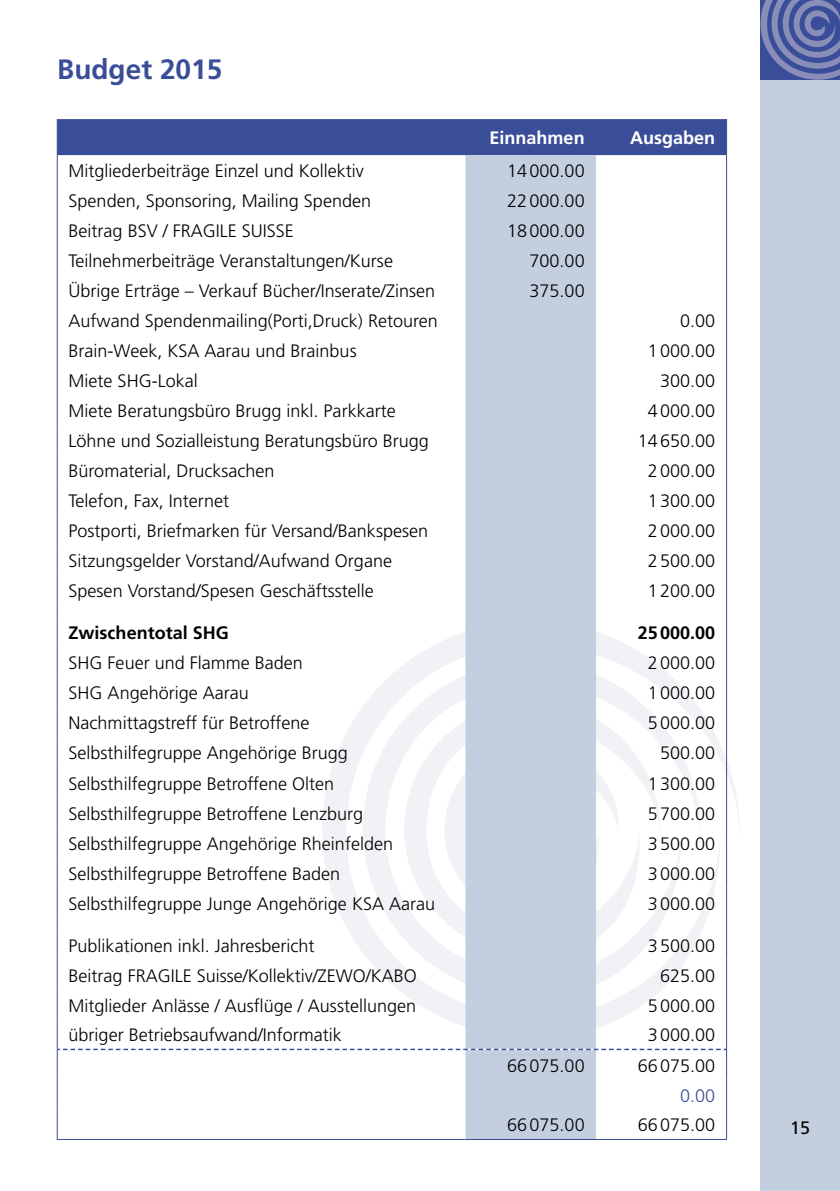
<style>
.page{position:relative;width:840px;height:1191px;background:#fff}
.page>*{position:absolute;margin:0;border:0;box-sizing:border-box;transform-origin:0 0}
.t1{font:700 28px "Frutiger";color:#3a4d98}
.t2{font:300 18px "Frutiger";color:#000}
.t3{font:700 18px "Frutiger";color:#000}
.t4{font:700 18px "Frutiger";color:#fff}
.t5{font:300 18px "Frutiger";color:#3a4d98}
.t6{font:18px "Frutiger";color:#000}
</style>
<div class="page">
<div style="left:760px;top:80px;width:79px;height:1111px;background:#c3cedf"></div>
<svg style="left:760px;top:0;width:79px;height:79px;background:#5f6ba7"></svg>
<svg style="left:322px;top:621px;width:417px;height:417px"></svg>
<div style="left:58px;top:119px;width:667px;height:36px;background:#3a4d98"></div>
<div style="left:465px;top:155px;width:130px;height:984px;background:#c3cedf"></div>
<hr style="left:57px;top:119px;width:1px;height:36px;background:#3a4d98">
<hr style="left:725px;top:119px;width:1px;height:36px;background:#3a4d98">
<hr style="left:57px;top:155px;width:1px;height:30px;background:#3a4d98">
<hr style="left:725px;top:155px;width:1px;height:30px;background:#3a4d98">
<hr style="left:57px;top:185px;width:1px;height:30px;background:#3a4d98">
<hr style="left:725px;top:185px;width:1px;height:30px;background:#3a4d98">
<hr style="left:57px;top:215px;width:1px;height:30px;background:#3a4d98">
<hr style="left:725px;top:215px;width:1px;height:30px;background:#3a4d98">
<hr style="left:57px;top:245px;width:1px;height:30px;background:#3a4d98">
<hr style="left:725px;top:245px;width:1px;height:30px;background:#3a4d98">
<hr style="left:57px;top:275px;width:1px;height:30px;background:#3a4d98">
<hr style="left:725px;top:275px;width:1px;height:30px;background:#3a4d98">
<hr style="left:57px;top:305px;width:1px;height:30px;background:#3a4d98">
<hr style="left:725px;top:305px;width:1px;height:30px;background:#3a4d98">
<hr style="left:57px;top:335px;width:1px;height:30px;background:#3a4d98">
<hr style="left:725px;top:335px;width:1px;height:30px;background:#3a4d98">
<hr style="left:57px;top:365px;width:1px;height:30px;background:#3a4d98">
<hr style="left:725px;top:365px;width:1px;height:30px;background:#3a4d98">
<hr style="left:57px;top:395px;width:1px;height:30px;background:#3a4d98">
<hr style="left:725px;top:395px;width:1px;height:30px;background:#3a4d98">
<hr style="left:57px;top:425px;width:1px;height:30px;background:#3a4d98">
<hr style="left:725px;top:425px;width:1px;height:30px;background:#3a4d98">
<hr style="left:57px;top:455px;width:1px;height:30px;background:#3a4d98">
<hr style="left:725px;top:455px;width:1px;height:30px;background:#3a4d98">
<hr style="left:57px;top:485px;width:1px;height:30px;background:#3a4d98">
<hr style="left:725px;top:485px;width:1px;height:30px;background:#3a4d98">
<hr style="left:57px;top:515px;width:1px;height:30px;background:#3a4d98">
<hr style="left:725px;top:515px;width:1px;height:30px;background:#3a4d98">
<hr style="left:57px;top:545px;width:1px;height:30px;background:#3a4d98">
<hr style="left:725px;top:545px;width:1px;height:30px;background:#3a4d98">
<hr style="left:57px;top:575px;width:1px;height:30px;background:#3a4d98">
<hr style="left:725px;top:575px;width:1px;height:30px;background:#3a4d98">
<svg style="left:57px;top:605px;width:1px;height:12px"></svg>
<hr style="left:57px;top:617px;width:1px;height:30px;background:#3a4d98">
<hr style="left:725px;top:617px;width:1px;height:30px;background:#3a4d98">
<hr style="left:57px;top:647px;width:1px;height:30px;background:#3a4d98">
<hr style="left:725px;top:647px;width:1px;height:30px;background:#3a4d98">
<hr style="left:57px;top:677px;width:1px;height:30px;background:#3a4d98">
<hr style="left:725px;top:677px;width:1px;height:30px;background:#3a4d98">
<hr style="left:57px;top:707px;width:1px;height:30px;background:#3a4d98">
<hr style="left:725px;top:707px;width:1px;height:30px;background:#3a4d98">
<hr style="left:57px;top:737px;width:1px;height:30px;background:#3a4d98">
<hr style="left:725px;top:737px;width:1px;height:30px;background:#3a4d98">
<hr style="left:57px;top:767px;width:1px;height:30px;background:#3a4d98">
<hr style="left:725px;top:767px;width:1px;height:30px;background:#3a4d98">
<hr style="left:57px;top:797px;width:1px;height:30px;background:#3a4d98">
<hr style="left:725px;top:797px;width:1px;height:30px;background:#3a4d98">
<hr style="left:57px;top:827px;width:1px;height:30px;background:#3a4d98">
<hr style="left:725px;top:827px;width:1px;height:30px;background:#3a4d98">
<hr style="left:57px;top:857px;width:1px;height:30px;background:#3a4d98">
<hr style="left:725px;top:857px;width:1px;height:30px;background:#3a4d98">
<hr style="left:57px;top:887px;width:1px;height:30px;background:#3a4d98">
<hr style="left:725px;top:887px;width:1px;height:30px;background:#3a4d98">
<svg style="left:57px;top:917px;width:1px;height:12px"></svg>
<svg style="left:725px;top:917px;width:1px;height:12px"></svg>
<hr style="left:57px;top:929px;width:1px;height:30px;background:#3a4d98">
<hr style="left:725px;top:929px;width:1px;height:30px;background:#3a4d98">
<hr style="left:57px;top:959px;width:1px;height:30px;background:#3a4d98">
<hr style="left:725px;top:959px;width:1px;height:30px;background:#3a4d98">
<hr style="left:57px;top:989px;width:1px;height:30px;background:#3a4d98">
<hr style="left:725px;top:989px;width:1px;height:30px;background:#3a4d98">
<hr style="left:57px;top:1019px;width:1px;height:30px;background:#3a4d98">
<hr style="left:725px;top:1019px;width:1px;height:30px;background:#3a4d98">
<hr style="left:57px;top:1049px;width:1px;height:30px;background:#3a4d98">
<hr style="left:725px;top:1049px;width:1px;height:30px;background:#3a4d98">
<hr style="left:57px;top:1079px;width:1px;height:30px;background:#3a4d98">
<hr style="left:725px;top:1079px;width:1px;height:30px;background:#3a4d98">
<hr style="left:57px;top:1109px;width:1px;height:30px;background:#3a4d98">
<hr style="left:725px;top:1109px;width:1px;height:30px;background:#3a4d98">
<svg style="left:58px;top:1048px;width:667px;height:2px"></svg>
<hr style="left:57px;top:1139px;width:408px;height:1px;background:#3a4d98">
<hr style="left:465px;top:1139px;width:130px;height:1px;background:#3a4d98">
<hr style="left:595px;top:1139px;width:131px;height:1px;background:#3a4d98">
<h1 class="t1" style="left:57px;top:52px;width:166px">Budget 2015</h1>
<p class="t4" style="left:489px;top:127px;width:97px">Einnahmen</p>
<p class="t4" style="left:629px;top:127px;width:86px">Ausgaben</p>
<p class="t2" style="left:69px;top:161px;width:297px">Mitgliederbeiträge Einzel und Kollektiv</p>
<p class="t2" style="left:507px;top:161px;width:79px">14000.00</p>
<p class="t2" style="left:69px;top:191px;width:304px">Spenden, Sponsoring, Mailing Spenden</p>
<p class="t2" style="left:507px;top:191px;width:79px">22000.00</p>
<p class="t2" style="left:69px;top:221px;width:227px">Beitrag BSV / FRAGILE SUISSE</p>
<p class="t2" style="left:507px;top:221px;width:79px">18000.00</p>
<p class="t2" style="left:69px;top:251px;width:326px">Teilnehmerbeiträge Veranstaltungen/Kurse</p>
<p class="t2" style="left:529px;top:251px;width:57px">700.00</p>
<p class="t2" style="left:69px;top:281px;width:368px">Übrige Erträge – Verkauf Bücher/Inserate/Zinsen</p>
<p class="t2" style="left:529px;top:281px;width:57px">375.00</p>
<p class="t2" style="left:69px;top:311px;width:370px">Aufwand Spendenmailing(Porti,Druck) Retouren</p>
<p class="t2" style="left:679px;top:311px;width:37px">0.00</p>
<p class="t2" style="left:69px;top:341px;width:289px">Brain-Week, KSA Aarau und Brainbus</p>
<p class="t2" style="left:647px;top:341px;width:69px">1000.00</p>
<p class="t2" style="left:69px;top:371px;width:130px">Miete SHG-Lokal</p>
<p class="t2" style="left:659px;top:371px;width:57px">300.00</p>
<p class="t2" style="left:69px;top:401px;width:328px">Miete Beratungsbüro Brugg inkl. Parkkarte</p>
<p class="t2" style="left:647px;top:401px;width:69px">4000.00</p>
<p class="t2" style="left:69px;top:431px;width:361px">Löhne und Sozialleistung Beratungsbüro Brugg</p>
<p class="t2" style="left:637px;top:431px;width:79px">14650.00</p>
<p class="t2" style="left:69px;top:461px;width:207px">Büromaterial, Drucksachen</p>
<p class="t2" style="left:647px;top:461px;width:69px">2000.00</p>
<p class="t2" style="left:69px;top:491px;width:162px">Telefon, Fax, Internet</p>
<p class="t2" style="left:647px;top:491px;width:69px">1300.00</p>
<p class="t2" style="left:69px;top:521px;width:361px">Postporti, Briefmarken für Versand/Bankspesen</p>
<p class="t2" style="left:647px;top:521px;width:69px">2000.00</p>
<p class="t2" style="left:69px;top:551px;width:325px">Sitzungsgelder Vorstand/Aufwand Organe</p>
<p class="t2" style="left:647px;top:551px;width:69px">2500.00</p>
<p class="t2" style="left:69px;top:581px;width:307px">Spesen Vorstand/Spesen Geschäftsstelle</p>
<p class="t2" style="left:647px;top:581px;width:69px">1200.00</p>
<p class="t3" style="left:69px;top:622px;width:162px">Zwischentotal SHG</p>
<p class="t3" style="left:637px;top:622px;width:79px">25000.00</p>
<p class="t2" style="left:69px;top:653px;width:236px">SHG Feuer und Flamme Baden</p>
<p class="t2" style="left:647px;top:653px;width:69px">2000.00</p>
<p class="t2" style="left:69px;top:683px;width:182px">SHG Angehörige Aarau</p>
<p class="t2" style="left:647px;top:683px;width:69px">1000.00</p>
<p class="t2" style="left:69px;top:713px;width:242px">Nachmittagstreff für Betroffene</p>
<p class="t2" style="left:647px;top:713px;width:69px">5000.00</p>
<p class="t2" style="left:69px;top:743px;width:281px">Selbsthilfegruppe Angehörige Brugg</p>
<p class="t2" style="left:659px;top:743px;width:57px">500.00</p>
<p class="t2" style="left:69px;top:773px;width:267px">Selbsthilfegruppe Betroffene Olten</p>
<p class="t2" style="left:647px;top:773px;width:69px">1300.00</p>
<p class="t2" style="left:69px;top:803px;width:296px">Selbsthilfegruppe Betroffene Lenzburg</p>
<p class="t2" style="left:647px;top:803px;width:69px">5700.00</p>
<p class="t2" style="left:69px;top:833px;width:326px">Selbsthilfegruppe Angehörige Rheinfelden</p>
<p class="t2" style="left:647px;top:833px;width:69px">3500.00</p>
<p class="t2" style="left:69px;top:863px;width:273px">Selbsthilfegruppe Betroffene Baden</p>
<p class="t2" style="left:647px;top:863px;width:69px">3000.00</p>
<p class="t2" style="left:69px;top:893px;width:368px">Selbsthilfegruppe Junge Angehörige KSA Aarau</p>
<p class="t2" style="left:647px;top:893px;width:69px">3000.00</p>
<p class="t2" style="left:69px;top:935px;width:247px">Publikationen inkl. Jahresbericht</p>
<p class="t2" style="left:647px;top:935px;width:69px">3500.00</p>
<p class="t2" style="left:69px;top:965px;width:349px">Beitrag FRAGILE Suisse/Kollektiv/ZEWO/KABO</p>
<p class="t2" style="left:659px;top:965px;width:57px">625.00</p>
<p class="t2" style="left:69px;top:995px;width:349px">Mitglieder Anlässe / Ausflüge / Ausstellungen</p>
<p class="t2" style="left:647px;top:995px;width:69px">5000.00</p>
<p class="t2" style="left:69px;top:1024px;width:275px">übriger Betriebsaufwand/Informatik</p>
<p class="t2" style="left:647px;top:1024px;width:69px">3000.00</p>
<p class="t2" style="left:507px;top:1055px;width:79px">66075.00</p>
<p class="t2" style="left:637px;top:1055px;width:79px">66075.00</p>
<p class="t5" style="left:679px;top:1085px;width:37px">0.00</p>
<p class="t2" style="left:507px;top:1114px;width:79px">66075.00</p>
<p class="t2" style="left:637px;top:1114px;width:79px">66075.00</p>
<p class="t6" style="left:789px;top:1117px;width:22px">15</p>
</div>
